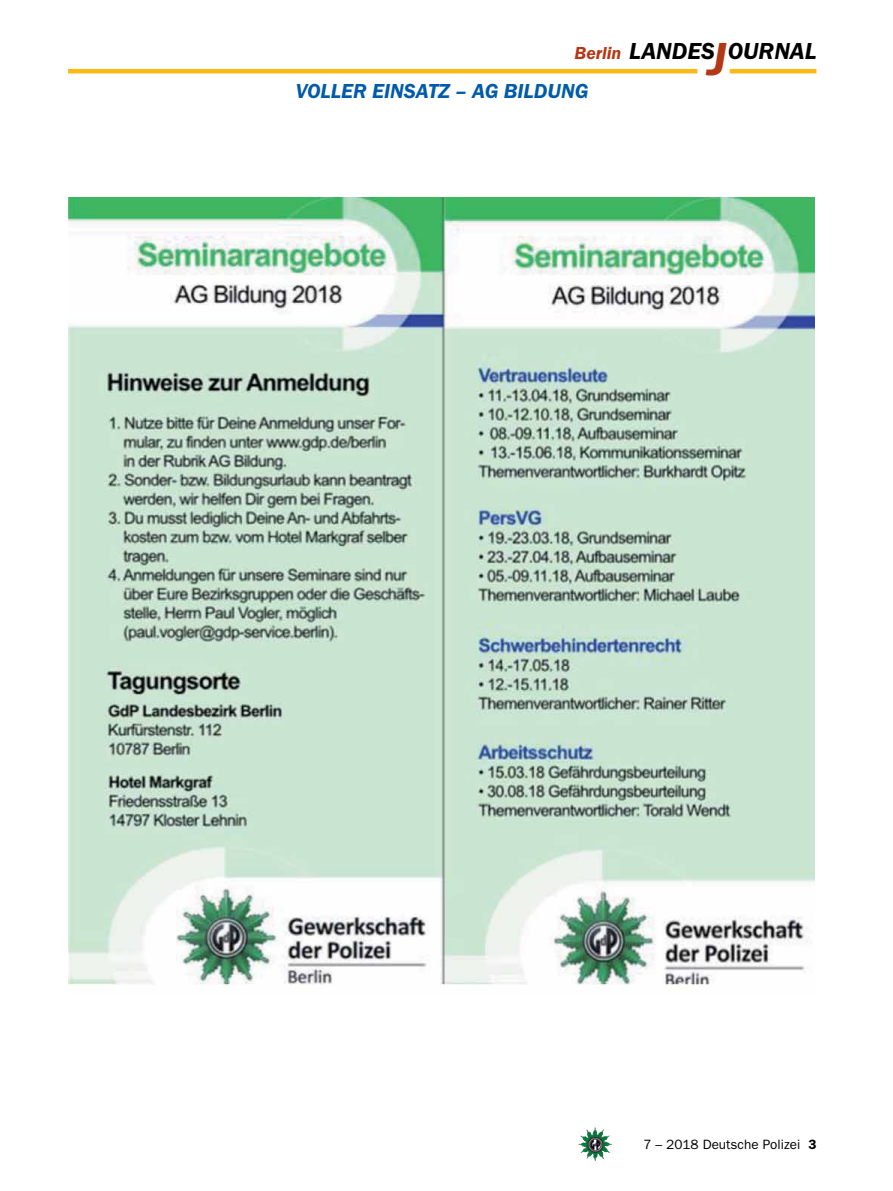
<style>
.page{position:relative;width:893px;height:1191px;background:#fff}
.page>*{position:absolute;margin:0;border:0;box-sizing:border-box;transform-origin:0 0}
.t1{font:italic 600 24px "Franklin Gothic Itc T";color:#000}
.t2{font:italic 600 21px "Franklin Gothic Itc T";color:#005baa}
.t3{font:italic 600 18px "Franklin Gothic Itc T";color:#b33916}
.t4{font:13.5px "Franklin Gothic";color:#000}
.s1{font-size:48px;color:#b33916}
.s2{font-weight:600}
</style>
<div class="page">
<img style="left:578px;top:1127px;width:17px;height:25px">
<hr style="left:730px;top:69px;width:86px;height:4px;background:#fdb913">
<hr style="left:68px;top:69px;width:629px;height:4px;background:#fdb913">
<img style="left:68px;top:198px;width:746px;height:788px">
<p class="t3" style="left:575px;top:42px;width:48px">BERLIN</p>
<p class="t2" style="left:296px;top:79px;width:24px">VOLLER</p>
<p class="t2" style="left:372px;top:79px;width:13px">EINSA</p>
<p class="t2" style="left:428px;top:79px;width:89px">TZ – AG BILDUNG</p>
<p class="t1" style="left:629px;top:37px;width:189px">LANDES<span class="s1">J</span>OURNAL</p>
<p class="t4" style="left:643px;top:1136px;width:175px">7 – 2018 Deutsche Polizei <span class="s2">3</span></p>
</div>
